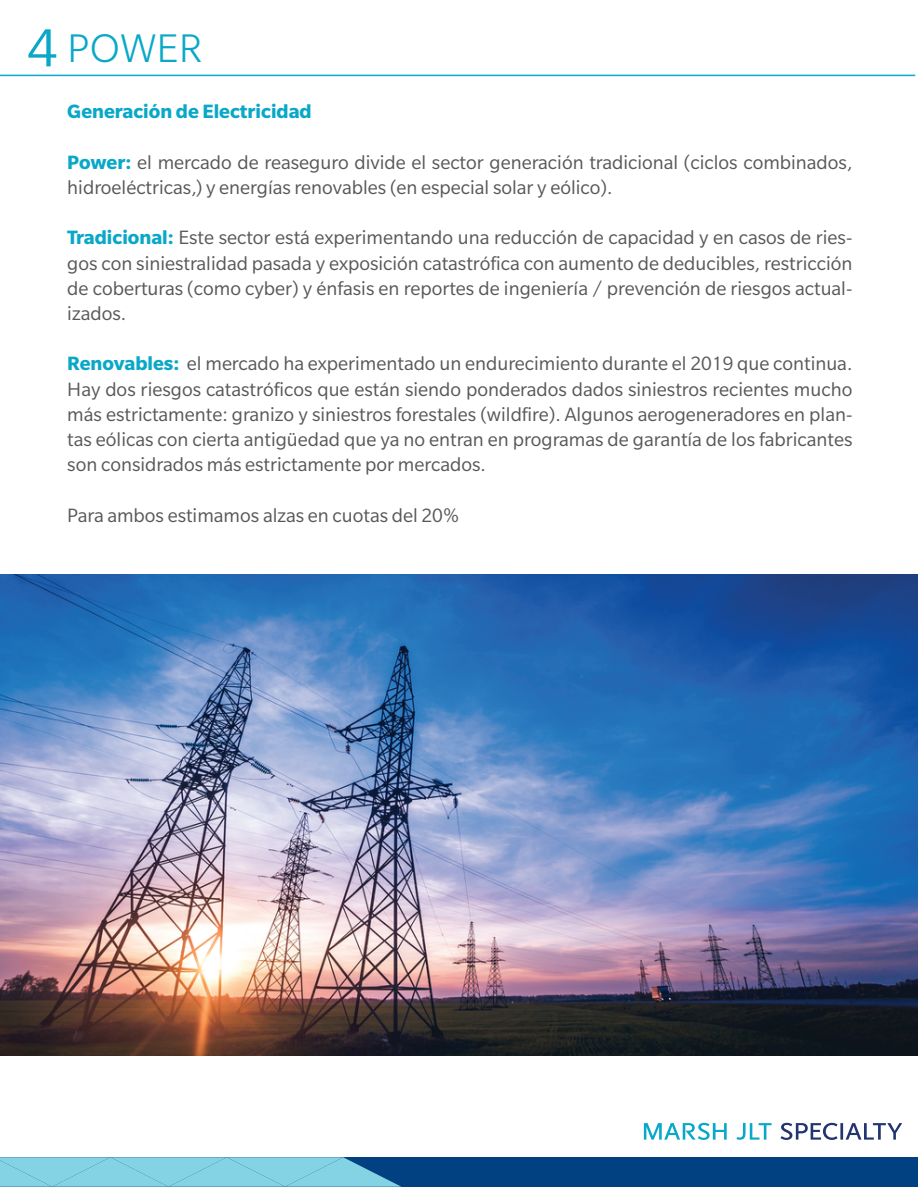
<style>
.page{position:relative;width:918px;height:1188px;background:#fff}
.page>*{position:absolute;margin:0;border:0;box-sizing:border-box;transform-origin:0 0}
.t1{font:300 43.5px "Slate Pro";color:#09a8c8}
.t2{font:21px/25.2px "Slate Pro";color:#57585a;text-align:justify}
.t3{font:700 21px "Slate Pro";color:#09a8c8}
.s1{font-weight:400;font-size:58.35px}
.s2{font-weight:700;color:#09a8c8}
</style>
<div class="page">
<hr style="left:0;top:75px;width:915px;height:1px;background:#09a8c8">
<div style="left:0;top:1157px;width:918px;height:30px;background:#014181"></div>
<svg style="left:0;top:1157px;width:401px;height:30px"></svg>
<svg style="left:736px;top:1123px;width:36px;height:17px"></svg>
<svg style="left:780px;top:1123px;width:122px;height:17px"></svg>
<svg style="left:644px;top:1123px;width:83px;height:17px"></svg>
<img style="left:0;top:574px;width:918px;height:481px">
<h1 class="t1" style="left:27px;top:26px;width:177px"><span class="s1">4</span> POWER</h1>
<p class="t3" style="left:67px;top:100px;width:246px">Generación de Electricidad</p>
<p class="t2" style="left:67px;top:149px;width:787px"><span class="s2">Power:</span> el mercado de reaseguro divide el sector generación tradicional (ciclos combinados, hidroeléctricas,) y energías renovables (en especial solar y eólico).</p>
<p class="t2" style="left:67px;top:225px;width:787px"><span class="s2">Tradicional:</span> Este sector está experimentando una reducción de capacidad y en casos de ries&shy;gos con siniestralidad pasada y exposición catastrófica con aumento de deducibles, restricción de coberturas (como cyber) y énfasis en reportes de ingeniería / prevención de riesgos actual&shy;izados.</p>
<p class="t2" style="left:67px;top:351px;width:787px"><span class="s2">Renovables:</span> el mercado ha experimentado un endurecimiento durante el 2019 que continua.<br>Hay dos riesgos catastróficos que están siendo ponderados dados siniestros recientes mucho más estrictamente: granizo y siniestros forestales (wildfire). Algunos aerogeneradores en plan&shy;tas eólicas con cierta antigüedad que ya no entran en programas de garantía de los fabricantes son considrados más estrictamente por mercados.</p>
<p class="t2" style="left:67px;top:502px;width:393px">Para ambos estimamos alzas en cuotas del 20%</p>
</div>
